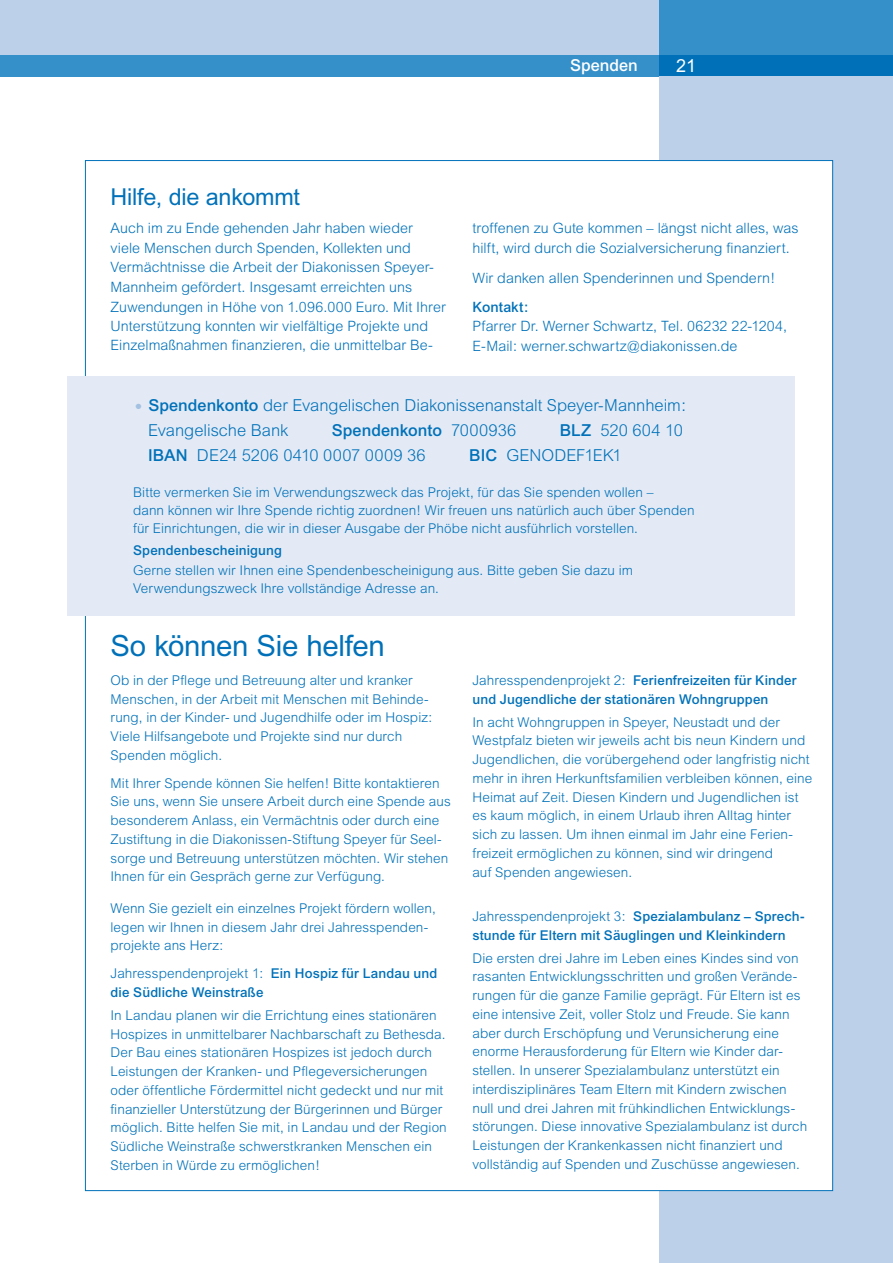
<style>
.page{position:relative;width:893px;height:1263px;background:#fff}
.page>*{position:absolute;margin:0;border:0;box-sizing:border-box;transform-origin:0 0}
.t1{font:29.25px "Arial";letter-spacing:-.01em;color:#0071b9}
.t2{font:23.25px "Arial";letter-spacing:-.01em;color:#0071b9}
.t3{font:18px "Arial";color:#fff}
.t4{font:300 16.5px/25.2px "Arial";color:#0071b9}
.t5{font:500 16.5px "Arial";color:#0071b9}
.t6{font:500 16.5px "Arial";color:#fff}
.t7{font:300 14.25px/19.5px "Arial";letter-spacing:.005em;color:#0071b9}
.t8{font:500 14.25px "Arial";letter-spacing:.01em;color:#0071b9}
.t9{font:300 13.5px/18.8px "Arial";letter-spacing:.01em;color:#0071b9}
.t10{font:500 13.5px/18.8px "Arial";letter-spacing:.01em;color:#0071b9}
.s1{font-size:21.75px;color:#a4c1e2}
.s2{font-weight:500}
.s3{font-weight:300}
</style>
<div class="page">
<div style="left:0;top:0;width:662px;height:62px;background:#bcd0e9"></div>
<div style="left:659px;top:0;width:234px;height:62px;background:#358fc9"></div>
<div style="left:0;top:55px;width:659px;height:22px;background:#358fc9"></div>
<div style="left:659px;top:55px;width:234px;height:22px;background:#0071b9"></div>
<div style="left:660px;top:77px;width:233px;height:1186px;background:#bcd0e9"></div>
<div style="left:85px;top:161px;width:748px;height:1029px;background:#fff"></div>
<div style="left:67px;top:377px;width:728px;height:239px;background:#e3eaf5"></div>
<p class="t6" style="left:570px;top:56px;width:69px">Spenden</p>
<h3 class="t3" style="left:676px;top:56px;width:22px">21</h3>
<h2 class="t2" style="left:111px;top:183px;width:191px">Hilfe, die ankommt</h2>
<p class="t7" style="left:111px;top:219px;width:337px">Auch im zu Ende gehenden Jahr haben wieder viele Menschen durch Spenden, Kollekten und Vermächtnisse die Arbeit der Diakonissen Speyer-Mannheim gefördert. Insgesamt erreichten uns Zuwendungen in Höhe von 1.096.000 Euro. Mit Ihrer Unterstützung konnten wir vielfältige Projekte und Einzelmaßnahmen finanzieren, die unmittelbar Be-</p>
<p class="t7" style="left:472px;top:219px;width:328px">troffenen zu Gute kommen – längst nicht alles, was hilft, wird durch die Sozialversicherung finanziert.</p>
<p class="t7" style="left:472px;top:268px;width:304px">Wir danken allen Spenderinnen und Spendern!</p>
<p class="t8" style="left:472px;top:298px;width:57px">Kontakt:</p>
<p class="t7" style="left:472px;top:316px;width:316px">Pfarrer Dr. Werner Schwartz, Tel. 06232 22-1204,<br>E-Mail: werner.schwartz@diakonissen.de</p>
<p class="t4" style="left:148px;top:392px;width:539px;text-indent:-15px"><span class="s1">•</span> <span class="s2">Spendenkonto</span> der Evangelischen Diakonissenanstalt Speyer-Mannheim:<br>Evangelische Bank</p>
<p class="t5" style="left:332px;top:420px;width:186px">Spendenkonto <span class="s3">7000936</span></p>
<p class="t4" style="left:560px;top:418px;width:125px"><span class="s2">BLZ</span> 520 604 10</p>
<p class="t4" style="left:148px;top:443px;width:279px"><span class="s2">IBAN</span> DE24 5206 0410 0007 0009 36</p>
<p class="t4" style="left:469px;top:443px;width:154px"><span class="s2">BIC</span> GENODEF1EK1</p>
<p class="t9" style="left:133px;top:483px;width:563px;line-height:18px">Bitte vermerken Sie im Verwendungszweck das Projekt, für das Sie spenden wollen –<br>dann können wir Ihre Spende richtig zuordnen! Wir freuen uns natürlich auch über Spenden für Einrichtungen, die wir in dieser Ausgabe der Phöbe nicht ausführlich vorstellen.</p>
<p class="t10" style="left:133px;top:541px;width:151px">Spendenbescheinigung</p>
<p class="t9" style="left:133px;top:561px;width:501px;line-height:18px">Gerne stellen wir Ihnen eine Spendenbescheinigung aus. Bitte geben Sie dazu im<br>Verwendungszweck Ihre vollständige Adresse an.</p>
<h1 class="t1" style="left:111px;top:629px;width:276px">So können Sie helfen</h1>
<p class="t9" style="left:111px;top:671px;width:323px">Ob in der Pflege und Betreuung alter und kranker Menschen, in der Arbeit mit Menschen mit Behinde&shy;rung, in der Kinder- und Jugendhilfe oder im Hospiz:<br>Viele Hilfsangebote und Projekte sind nur durch Spenden möglich.</p>
<p class="t9" style="left:111px;top:773px;width:342px">Mit Ihrer Spende können Sie helfen! Bitte kontaktieren Sie uns, wenn Sie unsere Arbeit durch eine Spende aus besonderem Anlass, ein Vermächtnis oder durch eine Zustiftung in die Diakonissen-Stiftung Speyer für Seel&shy;sorge und Betreuung unterstützen möchten. Wir stehen Ihnen für ein Gespräch gerne zur Verfügung.</p>
<p class="t9" style="left:111px;top:899px;width:327px">Wenn Sie gezielt ein einzelnes Projekt fördern wollen, legen wir Ihnen in diesem Jahr drei Jahresspenden&shy;projekte ans Herz:</p>
<p class="t10" style="left:111px;top:964px;width:328px"><span class="s3">Jahresspendenprojekt 1:</span> Ein Hospiz für Landau und die Südliche Weinstraße</p>
<p class="t9" style="left:111px;top:1006px;width:338px">In Landau planen wir die Errichtung eines stationären Hospizes in unmittelbarer Nachbarschaft zu Bethesda.<br>Der Bau eines stationären Hospizes ist jedoch durch Leistungen der Kranken- und Pflegeversicherungen oder öffentliche Fördermittel nicht gedeckt und nur mit finanzieller Unterstützung der Bürgerinnen und Bürger möglich. Bitte helfen Sie mit, in Landau und der Region Südliche Weinstraße schwerstkranken Menschen ein Sterben in Würde zu ermöglichen!</p>
<p class="t10" style="left:472px;top:670px;width:326px"><span class="s3">Jahresspendenprojekt 2:</span> Ferienfreizeiten für Kinder und Jugendliche der stationären Wohngruppen</p>
<p class="t9" style="left:472px;top:712px;width:341px">In acht Wohngruppen in Speyer, Neustadt und der Westpfalz bieten wir jeweils acht bis neun Kindern und Jugendlichen, die vorübergehend oder langfristig nicht mehr in ihren Herkunftsfamilien verbleiben können, eine Heimat auf Zeit. Diesen Kindern und Jugendlichen ist es kaum möglich, in einem Urlaub ihren Alltag hinter sich zu lassen. Um ihnen einmal im Jahr eine Ferien&shy;freizeit ermöglichen zu können, sind wir dringend<br>auf Spenden angewiesen.</p>
<p class="t10" style="left:472px;top:906px;width:334px"><span class="s3">Jahresspendenprojekt 3:</span> Spezialambulanz – Sprech&shy;stunde für Eltern mit Säuglingen und Kleinkindern</p>
<p class="t9" style="left:472px;top:948px;width:336px">Die ersten drei Jahre im Leben eines Kindes sind von rasanten Entwicklungsschritten und großen Verände&shy;rungen für die ganze Familie geprägt. Für Eltern ist es eine intensive Zeit, voller Stolz und Freude. Sie kann aber durch Erschöpfung und Verunsicherung eine enorme Herausforderung für Eltern wie Kinder dar&shy;stellen. In unserer Spezialambulanz unterstützt ein inter-disziplinäres Team Eltern mit Kindern zwischen null und drei Jahren mit frühkindlichen Entwicklungs&shy;störungen. Diese innovative Spezialambulanz ist durch Leistungen der Krankenkassen nicht finanziert und vollständig auf Spenden und Zuschüsse angewiesen.</p>
</div>
